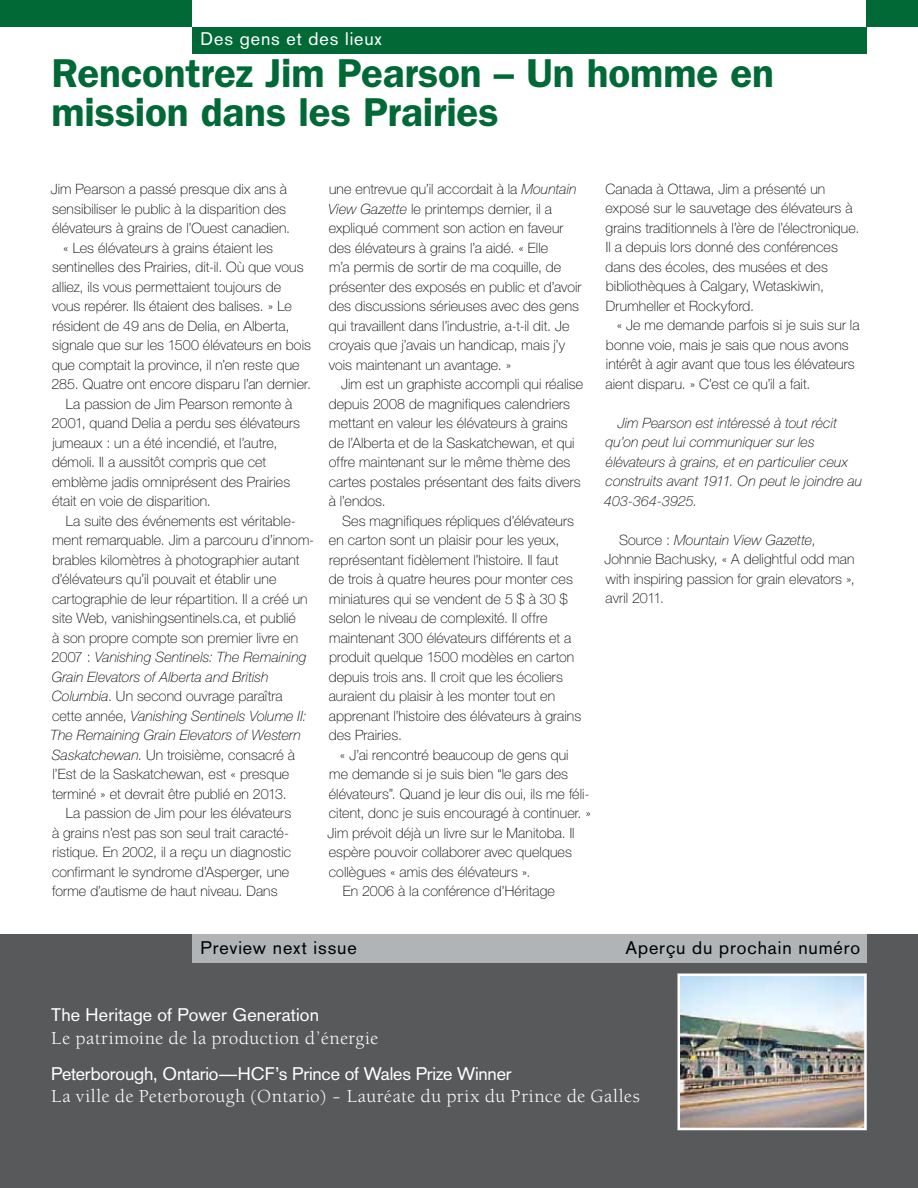
<style>
.page{position:relative;width:918px;height:1188px;background:#fff}
.page>*{position:absolute;margin:0;border:0;box-sizing:border-box;transform-origin:0 0}
.t1{font:600 40.5px/39px "Franklin Gothic";letter-spacing:-.005em;color:#006936}
.t2{font:18px "Berkeley Old Style Itc T";letter-spacing:.02em;color:#fff}
.t3{font:18px "Akzidenz Grotesk";letter-spacing:-.005em;color:#fff}
.t4{font:18px "Akzidenz Grotesk";letter-spacing:.05em;color:#000}
.t5{font:18px "Akzidenz Grotesk";letter-spacing:.05em;color:#fff}
.t6{font:100 14.25px/19.5px "Helvetica Neue";letter-spacing:.005em;color:#000}
.t7{font:italic 100 14.25px/19.5px "Helvetica Neue";letter-spacing:.005em;color:#000}
.s1{font-style:normal}
.s2{font-style:italic}
</style>
<div class="page">
<div style="left:0;top:0;width:192px;height:27px;background:#006936"></div>
<div style="left:867px;top:0;width:51px;height:27px;background:#006936"></div>
<div style="left:192px;top:27px;width:675px;height:27px;background:#006936"></div>
<div style="left:0;top:935px;width:918px;height:253px;background:#58595b"></div>
<div style="left:192px;top:934px;width:675px;height:29px;background:#b1b4b6"></div>
<img style="left:677px;top:973px;width:190px;height:158px">
<p class="t5" style="left:201px;top:28px;width:183px">Des gens et des lieux</p>
<h1 class="t1" style="left:51px;top:52px;width:724px">Rencontrez Jim Pearson – Un homme en mission dans les Prairies</h1>
<p class="t6" style="left:51px;top:180px;width:238px">Jim Pearson a passé presque dix ans à</p>
<p class="t6" style="left:52px;top:199px;width:235px">sensibiliser le public à la disparition des</p>
<p class="t6" style="left:52px;top:218px;width:240px">élévateurs à grains de l’Ouest canadien.</p>
<p class="t6" style="left:63px;top:238px;width:211px">« Les élévateurs à grains étaient les</p>
<p class="t6" style="left:52px;top:257px;width:253px">sentinelles des Prairies, dit-il. Où que vous</p>
<p class="t6" style="left:52px;top:277px;width:231px">alliez, ils vous permettaient toujours de</p>
<p class="t6" style="left:52px;top:296px;width:241px">vous repérer. Ils étaient des balises. » Le</p>
<p class="t6" style="left:53px;top:316px;width:239px">résident de 49 ans de Delia, en Alberta,</p>
<p class="t6" style="left:52px;top:335px;width:260px">signale que sur les 1500 élévateurs en bois</p>
<p class="t6" style="left:52px;top:355px;width:249px">que comptait la province, il n’en reste que</p>
<p class="t6" style="left:52px;top:374px;width:261px">285. Quatre ont encore disparu l’an dernier.</p>
<p class="t6" style="left:66px;top:394px;width:228px">La passion de Jim Pearson remonte à</p>
<p class="t6" style="left:52px;top:413px;width:250px">2001, quand Delia a perdu ses élévateurs</p>
<p class="t6" style="left:52px;top:433px;width:226px">jumeaux : un a été incendié, et l’autre,</p>
<p class="t6" style="left:52px;top:452px;width:216px">démoli. Il a aussitôt compris que cet</p>
<p class="t6" style="left:52px;top:472px;width:240px">emblème jadis omniprésent des Prairies</p>
<p class="t6" style="left:52px;top:491px;width:160px">était en voie de disparition.</p>
<p class="t6" style="left:66px;top:511px;width:231px">La suite des événements est véritable-</p>
<p class="t6" style="left:53px;top:530px;width:263px">ment remarquable. Jim a parcouru d’innom-</p>
<p class="t6" style="left:52px;top:550px;width:249px">brables kilomètres à photographier autant</p>
<p class="t6" style="left:52px;top:569px;width:226px">d’élévateurs qu’il pouvait et établir une</p>
<p class="t6" style="left:52px;top:589px;width:257px">cartographie de leur répartition. Il a créé un</p>
<p class="t6" style="left:52px;top:608px;width:245px">site Web, vanishingsentinels.ca, et publié</p>
<p class="t6" style="left:52px;top:628px;width:248px">à son propre compte son premier livre en</p>
<p class="t7" style="left:52px;top:647px;width:256px"><span class="s1">2007 :</span> Vanishing Sentinels: The Remaining</p>
<p class="t7" style="left:52px;top:667px;width:218px">Grain Elevators of Alberta and British</p>
<p class="t6" style="left:52px;top:686px;width:233px"><span class="s2">Columbia</span>. Un second ouvrage paraîtra</p>
<p class="t7" style="left:52px;top:706px;width:256px"><span class="s1">cette année,</span> Vanishing Sentinels Volume II:</p>
<p class="t7" style="left:50px;top:725px;width:252px">The Remaining Grain Elevators of Western</p>
<p class="t6" style="left:52px;top:745px;width:245px"><span class="s2">Saskatchewan.</span> Un troisième, consacré à</p>
<p class="t6" style="left:53px;top:764px;width:238px">l’Est de la Saskatchewan, est « presque</p>
<p class="t6" style="left:52px;top:784px;width:236px">terminé » et devrait être publié en 2013.</p>
<p class="t6" style="left:66px;top:803px;width:227px">La passion de Jim pour les élévateurs</p>
<p class="t6" style="left:52px;top:823px;width:239px">à grains n’est pas son seul trait caracté-</p>
<p class="t6" style="left:53px;top:842px;width:240px">ristique. En 2002, il a reçu un diagnostic</p>
<p class="t6" style="left:52px;top:862px;width:239px">confirmant le syndrome d’Asperger, une</p>
<p class="t6" style="left:52px;top:881px;width:227px">forme d’autisme de haut niveau. Dans</p>
<p class="t6" style="left:328px;top:179px;width:255px">une entrevue qu’il accordait à la <span class="s2">Mountain View Gazette</span> le printemps dernier, il a expliqué comment son action en faveur des élévateurs à grains l’a aidé. « Elle<br>m’a permis de sortir de ma coquille, de présenter des exposés en public et d’avoir des discussions sérieuses avec des gens qui travaillent dans l’industrie, a-t-il dit. Je croyais que j’avais un handicap, mais j’y vois maintenant un avantage. »</p>
<p class="t6" style="left:329px;top:374px;width:256px;text-indent:12px">Jim est un graphiste accompli qui réalise depuis 2008 de magnifiques calendriers mettant en valeur les élévateurs à grains de l’Alberta et de la Saskatchewan, et qui offre maintenant sur le même thème des cartes postales présentant des faits divers à l’endos.</p>
<p class="t6" style="left:329px;top:511px;width:254px;text-indent:13px">Ses magnifiques répliques d’élévateurs en carton sont un plaisir pour les yeux, représentant fidèlement l’histoire. Il faut<br>de trois à quatre heures pour monter ces miniatures qui se vendent de 5 $ à 30 $ selon le niveau de complexité. Il offre maintenant 300 élévateurs différents et a produit quelque 1500 modèles en carton depuis trois ans. Il croit que les écoliers auraient du plaisir à les monter tout en apprenant l’histoire des élévateurs à grains des Prairies.</p>
<p class="t6" style="left:340px;top:745px;width:230px">« J’ai rencontré beaucoup de gens qui</p>
<p class="t6" style="left:329px;top:764px;width:240px">me demande si je suis bien “le gars des</p>
<p class="t6" style="left:329px;top:784px;width:262px">élévateurs”. Quand je leur dis oui, ils me féli-</p>
<p class="t6" style="left:329px;top:803px;width:264px">citent, donc je suis encouragé à continuer. »</p>
<p class="t6" style="left:328px;top:823px;width:248px">Jim prévoit déjà un livre sur le Manitoba. Il</p>
<p class="t6" style="left:329px;top:842px;width:245px">espère pouvoir collaborer avec quelques</p>
<p class="t6" style="left:329px;top:862px;width:203px">collègues « amis des élévateurs ».</p>
<p class="t6" style="left:343px;top:881px;width:214px">En 2006 à la conférence d’Héritage</p>
<p class="t6" style="left:606px;top:179px;width:255px">Canada à Ottawa, Jim a présenté un exposé sur le sauvetage des élévateurs à grains traditionnels à l’ère de l’électronique.<br>Il a depuis lors donné des conférences dans des écoles, des musées et des bibliothèques à Calgary, Wetaskiwin, Drumheller et Rockyford.</p>
<p class="t6" style="left:606px;top:316px;width:255px;text-indent:11px">« Je me demande parfois si je suis sur la bonne voie, mais je sais que nous avons intérêt à agir avant que tous les élévateurs aient disparu. » C’est ce qu’il a fait.</p>
<p class="t7" style="left:604px;top:413px;width:260px;text-indent:13px">Jim Pearson est intéressé à tout récit qu’on peut lui communiquer sur les élévateurs à grains, et en particulier ceux construits avant 1911. On peut le joindre au 403-364-3925.</p>
<p class="t6" style="left:604px;top:530px;width:252px;text-indent:15px">Source : <span class="s2">Mountain View Gazette</span>,<br>Johnnie Bachusky, « A delightful odd man with inspiring passion for grain elevators », avril 2011.</p>
<p class="t4" style="left:201px;top:937px;width:158px">Preview next issue</p>
<p class="t4" style="left:625px;top:937px;width:236px">Aperçu du prochain numéro</p>
<p class="t3" style="left:51px;top:1005px;width:269px">The Heritage of Power Generation</p>
<p class="t2" style="left:51px;top:1028px;width:329px">Le patrimoine de la production d’énergie</p>
<p class="t3" style="left:51px;top:1063px;width:462px">Peterborough, Ontario—HCF’s Prince of Wales Prize Winner</p>
<p class="t2" style="left:51px;top:1086px;width:590px">La ville de Peterborough (Ontario) – Lauréate du prix du Prince de Galles</p>
</div>
